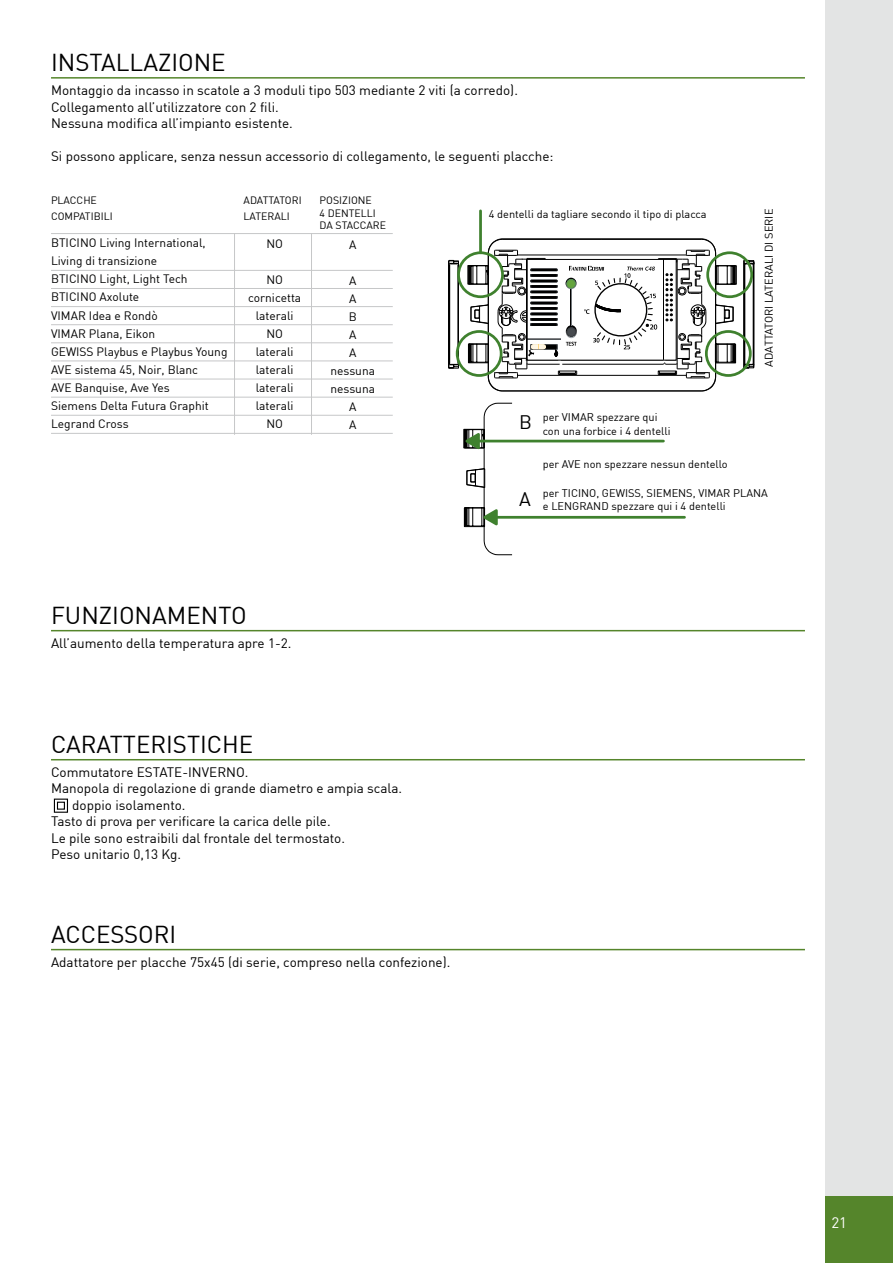
<style>
.page{position:relative;width:893px;height:1263px;background:#fff}
.page>*{position:absolute;margin:0;border:0;box-sizing:border-box;transform-origin:0 0}
.t1{font:24px "DIN";color:#000}
.t2{font:19.2px "DIN";color:#000}
.t3{font:15px "DIN";color:#fff}
.t4{font:13.5px/16.5px "DIN";color:#000}
.t5{font:12px/18.1px "DIN";color:#000}
.t6{font:10.95px/13.2px "DIN";color:#000}
.t7{font:10.5px/12.6px "DIN";color:#000}
</style>
<div class="page">
<div style="left:825px;top:0;width:68px;height:1263px;background:#e3e4e4"></div>
<div style="left:825px;top:1196px;width:68px;height:67px;background:#55852b"></div>
<hr style="left:51px;top:77px;width:754px;height:2px;background:#55852b">
<hr style="left:51px;top:630px;width:754px;height:1px;background:#55852b">
<hr style="left:51px;top:949px;width:754px;height:1px;background:#55852b">
<hr style="left:51px;top:759px;width:754px;height:1px;background:#55852b">
<div style="left:54px;top:798px;width:14px;height:15px;border:1px solid #000"></div>
<div style="left:57px;top:802px;width:8px;height:8px;border:1px solid #000"></div>
<div style="left:716px;top:265px;width:21px;height:20px;border:1px solid #000"></div>
<svg style="left:448px;top:260px;width:11px;height:108px"></svg>
<svg style="left:743px;top:260px;width:12px;height:108px"></svg>
<hr style="left:484px;top:430px;width:1px;height:111px;background:#000">
<svg style="left:483px;top:540px;width:30px;height:15px"></svg>
<div style="left:706px;top:251px;width:47px;height:47px;border:3px solid #3f812e;border-radius:50%"></div>
<div style="left:705px;top:330px;width:47px;height:47px;border:3px solid #3f812e;border-radius:50%"></div>
<div style="left:457px;top:251px;width:47px;height:47px;border:3px solid #3f812e;border-radius:50%"></div>
<div style="left:456px;top:330px;width:46px;height:47px;border:3px solid #3f812e;border-radius:50%"></div>
<hr style="left:479px;top:211px;width:3px;height:42px;background:#3f812e">
<hr style="left:471px;top:440px;width:192px;height:2px;background:#3f812e">
<hr style="left:492px;top:516px;width:192px;height:3px;background:#3f812e">
<svg style="left:463px;top:402px;width:50px;height:127px"></svg>
<svg style="left:468px;top:239px;width:268px;height:153px"></svg>
<svg style="left:529px;top:261px;width:32px;height:66px"></svg>
<hr style="left:530px;top:318px;width:28px;height:2px;background:#53585c">
<hr style="left:530px;top:318px;width:27px;height:2px;background:#4a4e52">
<hr style="left:531px;top:318px;width:26px;height:2px;background:#212123">
<hr style="left:531px;top:318px;width:25px;height:2px;background:#0a0a0b">
<hr style="left:532px;top:318px;width:24px;height:2px;background:#000">
<hr style="left:530px;top:296px;width:28px;height:2px;background:#53585c">
<hr style="left:530px;top:296px;width:27px;height:2px;background:#4a4e52">
<hr style="left:531px;top:296px;width:26px;height:2px;background:#212123">
<hr style="left:531px;top:296px;width:25px;height:2px;background:#0a0a0b">
<hr style="left:532px;top:296px;width:24px;height:2px;background:#000">
<hr style="left:530px;top:307px;width:28px;height:2px;background:#53585c">
<hr style="left:530px;top:307px;width:27px;height:2px;background:#4a4e52">
<hr style="left:531px;top:307px;width:26px;height:2px;background:#212123">
<hr style="left:531px;top:307px;width:25px;height:2px;background:#0a0a0b">
<hr style="left:532px;top:307px;width:24px;height:2px;background:#000">
<hr style="left:530px;top:285px;width:28px;height:2px;background:#53585c">
<hr style="left:530px;top:285px;width:27px;height:2px;background:#4a4e52">
<hr style="left:531px;top:285px;width:26px;height:2px;background:#212123">
<hr style="left:531px;top:285px;width:25px;height:2px;background:#0a0a0b">
<hr style="left:532px;top:285px;width:24px;height:2px;background:#000">
<hr style="left:530px;top:313px;width:28px;height:2px;background:#53585c">
<hr style="left:530px;top:313px;width:27px;height:2px;background:#4a4e52">
<hr style="left:531px;top:313px;width:26px;height:2px;background:#212123">
<hr style="left:531px;top:313px;width:25px;height:2px;background:#0a0a0b">
<hr style="left:532px;top:313px;width:24px;height:2px;background:#000">
<hr style="left:530px;top:291px;width:28px;height:2px;background:#53585c">
<hr style="left:530px;top:291px;width:27px;height:2px;background:#4a4e52">
<hr style="left:531px;top:291px;width:26px;height:2px;background:#212123">
<hr style="left:531px;top:291px;width:25px;height:2px;background:#0a0a0b">
<hr style="left:532px;top:291px;width:24px;height:2px;background:#000">
<hr style="left:530px;top:302px;width:28px;height:2px;background:#53585c">
<hr style="left:530px;top:302px;width:27px;height:2px;background:#4a4e52">
<hr style="left:531px;top:302px;width:26px;height:2px;background:#212123">
<hr style="left:531px;top:302px;width:25px;height:2px;background:#0a0a0b">
<hr style="left:532px;top:302px;width:24px;height:2px;background:#000">
<hr style="left:530px;top:280px;width:28px;height:2px;background:#53585c">
<hr style="left:530px;top:280px;width:27px;height:2px;background:#4a4e52">
<hr style="left:531px;top:280px;width:26px;height:2px;background:#212123">
<hr style="left:531px;top:280px;width:25px;height:2px;background:#0a0a0b">
<hr style="left:532px;top:280px;width:24px;height:2px;background:#000">
<hr style="left:530px;top:269px;width:28px;height:2px;background:#51555a">
<hr style="left:530px;top:269px;width:27px;height:2px;background:#4a4e52">
<hr style="left:531px;top:269px;width:26px;height:2px;background:#1b1b1c">
<hr style="left:531px;top:269px;width:25px;height:2px;background:#141415">
<hr style="left:532px;top:269px;width:24px;height:2px;background:#000">
<hr style="left:530px;top:274px;width:28px;height:2px;background:#53585c">
<hr style="left:530px;top:274px;width:27px;height:2px;background:#4a4e52">
<hr style="left:531px;top:274px;width:26px;height:2px;background:#212123">
<hr style="left:531px;top:274px;width:25px;height:2px;background:#0a0a0b">
<hr style="left:532px;top:274px;width:24px;height:2px;background:#000">
<hr style="left:527px;top:338px;width:34px;height:2px;background:#54585c">
<hr style="left:527px;top:337px;width:34px;height:2px;background:#141415">
<div style="left:527px;top:327px;width:34px;height:11px;background:#fff"></div>
<hr style="left:530px;top:324px;width:27px;height:2px;background:#46494d">
<hr style="left:531px;top:324px;width:26px;height:2px;background:#2c2d2f">
<hr style="left:531px;top:324px;width:25px;height:2px;background:#000">
<div style="left:527px;top:259px;width:149px;height:101px;border:1px solid #000"></div>
<hr style="left:234px;top:233px;width:1px;height:202px;background:#c6c7c8">
<hr style="left:311px;top:233px;width:1px;height:202px;background:#c6c7c8">
<hr style="left:51px;top:233px;width:342px;height:1px;background:#c6c7c8">
<hr style="left:51px;top:379px;width:342px;height:1px;background:#c6c7c8">
<hr style="left:51px;top:270px;width:342px;height:1px;background:#c6c7c8">
<hr style="left:51px;top:288px;width:342px;height:1px;background:#c6c7c8">
<hr style="left:51px;top:306px;width:342px;height:1px;background:#c6c7c8">
<hr style="left:51px;top:324px;width:342px;height:1px;background:#c6c7c8">
<hr style="left:51px;top:342px;width:342px;height:1px;background:#c6c7c8">
<hr style="left:51px;top:361px;width:342px;height:1px;background:#c6c7c8">
<hr style="left:51px;top:397px;width:342px;height:1px;background:#c6c7c8">
<hr style="left:51px;top:415px;width:342px;height:1px;background:#c6c7c8">
<hr style="left:51px;top:433px;width:342px;height:1px;background:#c6c7c8">
<h1 class="t1" style="left:51px;top:47px;width:176px">INSTALLAZIONE</h1>
<p class="t4" style="left:51px;top:82px;width:468px">Montaggio da incasso in scatole a 3 moduli tipo 503 mediante 2 viti (a corredo).<br>Collegamento all’utilizzatore con 2 fili.<br>Nessuna modifica all’impianto esistente.</p>
<p class="t4" style="left:51px;top:148px;width:504px">Si possono applicare, senza nessun accessorio di collegamento, le seguenti placche:</p>
<p class="t7" style="left:51px;top:192px;width:8px;line-height:16.5px">placche compatibili</p>
<p class="t5" style="left:51px;top:233px;width:178px">BTICINO Living International,<br>Living di transizione<br>BTICINO Light, Light Tech<br>BTICINO Axolute<br>VIMAR Idea e Rondò<br>VIMAR Plana, Eikon<br>GEWISS Playbus e Playbus Young<br>AVE sistema 45, Noir, Blanc<br>AVE Banquise, Ave Yes<br>Siemens Delta Futura Graphit<br>Legrand Cross</p>
<p class="t7" style="left:244px;top:192px;width:7px;line-height:16.5px">adattatori laterali</p>
<p class="t5" style="left:266px;top:234px;width:9px">no</p>
<p class="t5" style="left:266px;top:270px;width:9px">no</p>
<p class="t5" style="left:248px;top:288px;width:55px">cornicetta</p>
<p class="t5" style="left:256px;top:306px;width:39px">laterali</p>
<p class="t5" style="left:266px;top:324px;width:9px">no</p>
<p class="t5" style="left:256px;top:342px;width:39px">laterali</p>
<p class="t5" style="left:256px;top:360px;width:39px">laterali</p>
<p class="t5" style="left:256px;top:378px;width:39px">laterali</p>
<p class="t5" style="left:256px;top:396px;width:39px">laterali</p>
<p class="t5" style="left:266px;top:414px;width:9px">no</p>
<p class="t7" style="left:320px;top:194px;width:24px">posizione<br>4 dentelli da staccare</p>
<p class="t5" style="left:349px;top:235px;width:9px">A</p>
<p class="t5" style="left:330px;top:271px;width:46px;text-align:center">A<br>A<br>B<br>A<br>A nessuna nessuna<br>A<br>A</p>
<p class="t6" style="left:489px;top:207px;width:219px">4 dentelli da tagliare secondo il tipo di placca</p>
<h2 class="t2" style="left:519px;top:410px;width:14px">B</h2>
<p class="t6" style="left:543px;top:411px;width:129px">per VIMAR spezzare qui con una forbice i 4 dentelli</p>
<p class="t6" style="left:543px;top:458px;width:186px">per AVE non spezzare nessun dentello</p>
<p class="t6" style="left:762px;top:366px;width:159px;rotate:-90deg">ADATTATORI LATERALI DI SERIE</p>
<h1 class="t1" style="left:51px;top:600px;width:197px">FUNZIONAMENTO</h1>
<p class="t4" style="left:51px;top:634px;width:242px">All’aumento della temperatura apre 1-2.</p>
<h1 class="t1" style="left:51px;top:729px;width:204px">CARATTERISTICHE</h1>
<p class="t4" style="left:51px;top:764px;width:103px">Commutatore Estate</p>
<p class="t4" style="left:182px;top:764px;width:19px">-Inverno</p>
<p class="t4" style="left:245px;top:764px;width:5px">.</p>
<p class="t4" style="left:51px;top:780px;width:353px">Manopola di regolazione di grande diametro e ampia scala.</p>
<p class="t4" style="left:72px;top:797px;width:115px">doppio isolamento.</p>
<p class="t4" style="left:51px;top:813px;width:281px">Tasto di prova per verificare la carica delle pile.</p>
<p class="t4" style="left:51px;top:829px;width:296px">Le pile sono estraibili dal frontale del termostato.</p>
<p class="t4" style="left:51px;top:846px;width:132px">Peso unitario 0,13 Kg.</p>
<h1 class="t1" style="left:51px;top:919px;width:127px">ACCESSORI</h1>
<p class="t4" style="left:51px;top:953px;width:401px">Adattatore per placche 75x45 (di serie, compreso nella confezione).</p>
<h2 class="t2" style="left:519px;top:487px;width:13px">A</h2>
<p class="t6" style="left:543px;top:486px;width:227px">per TICINO, GEWISS, SIEMENS, VIMAR PLANA e LENGRAND spezzare qui i 4 dentelli</p>
<p class="t3" style="left:831px;top:1213px;width:17px">21</p>
</div>
